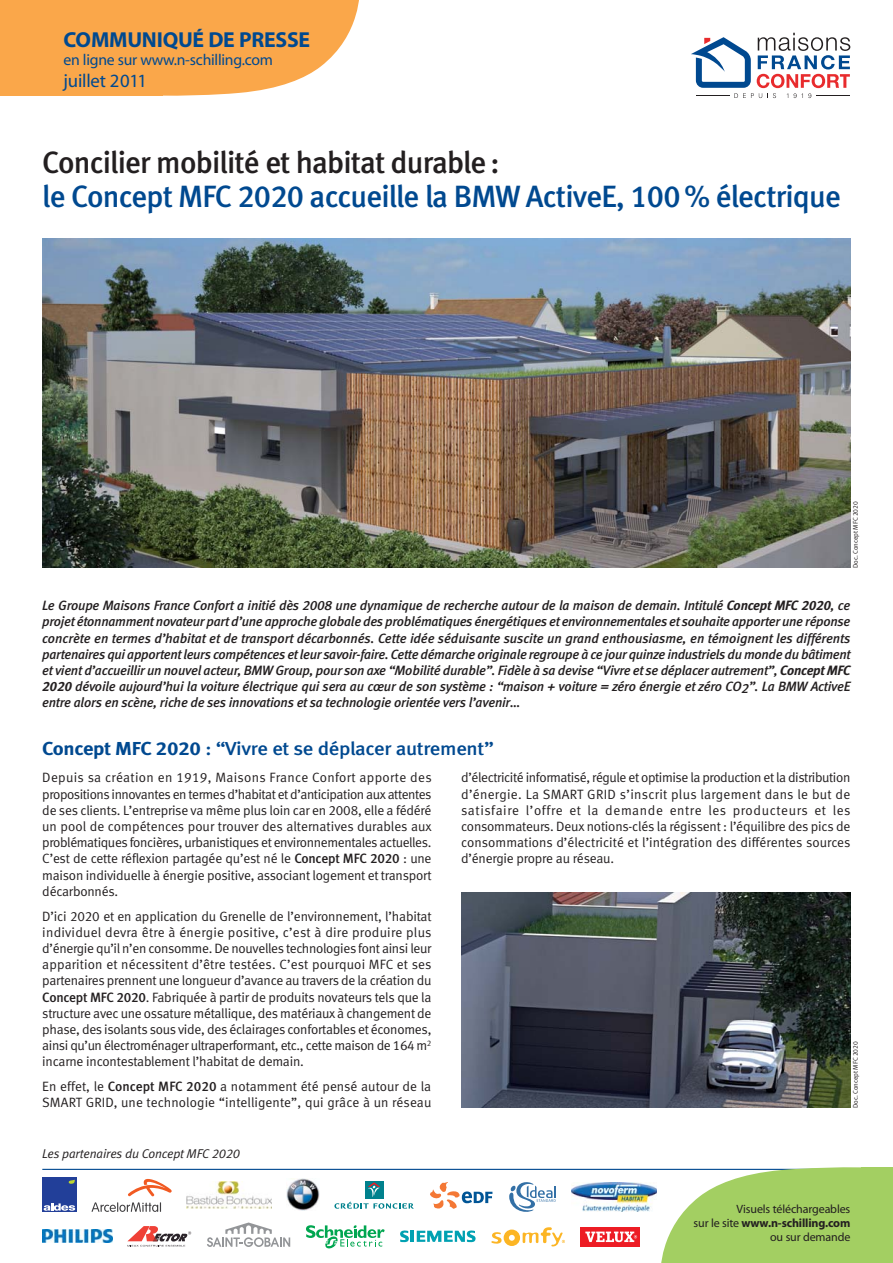
<style>
.page{position:relative;width:893px;height:1263px;background:#fff}
.page>*{position:absolute;margin:0;border:0;box-sizing:border-box;transform-origin:0 0}
.t1{font:500 30.75px "Seat Meta";letter-spacing:-.025em;color:#004990}
.t2{font:500 30.75px "Seat Meta";letter-spacing:-.025em;color:#231f20}
.t3{font:700 21.75px "Myriad";letter-spacing:-.01em;color:#004990}
.t4{font:500 18.75px "Seat Meta";letter-spacing:-.015em;color:#004990;scale:1.1 1}
.t5{font:18.75px "Myriad";letter-spacing:-.01em;color:#004990}
.t6{font:15.75px "Myriad";letter-spacing:-.015em;color:#004990}
.t7{font:13.5px/16.2px "Seat Meta Normal";letter-spacing:-.015em;color:#231f20;text-align:justify}
.t8{font:italic 500 13.5px/16.2px "Seat Meta";letter-spacing:-.015em;color:#231f20;text-align:justify}
.t9{font:13.5px/16.2px "Seat Meta Normal";letter-spacing:.005em;color:#231f20}
.t10{font:italic 12.75px "Seat Meta Normal";letter-spacing:-.01em;color:#231f20}
.t11{font:12px/14.2px "Myriad";letter-spacing:-.01em;color:#231f20;text-align:right}
.t12{font:6.75px "Seat Meta Normal";letter-spacing:-.01em;color:#231f20}
.s1{font-weight:700}
.s2{font-family:"Seat Meta";font-weight:500}
</style>
<div class="page">
<hr style="left:42px;top:1169px;width:808px;height:1px;background:#004990">
<svg style="left:660px;top:1167px;width:201px;height:96px"></svg>
<div style="left:861px;top:1167px;width:31px;height:96px;background:#a3cf62"></div>
<div style="left:580px;top:1227px;width:60px;height:20px;background:#ed1c24"></div>
<svg style="left:585px;top:1232px;width:52px;height:10px"></svg>
<div style="left:0;top:0;width:159px;height:96px;background:#faa74a"></div>
<svg style="left:163px;top:0;width:196px;height:96px"></svg>
<div style="left:127px;top:0;width:36px;height:96px;background:#faa74a"></div>
<svg style="left:430px;top:1182px;width:62px;height:27px"></svg>
<svg style="left:306px;top:1225px;width:79px;height:23px"></svg>
<svg style="left:128px;top:1179px;width:44px;height:17px"></svg>
<svg style="left:92px;top:1202px;width:69px;height:10px"></svg>
<svg style="left:207px;top:1223px;width:83px;height:24px"></svg>
<div style="left:42px;top:1178px;width:34px;height:34px;background:#223f99"></div>
<svg style="left:44px;top:1203px;width:31px;height:8px"></svg>
<svg style="left:69px;top:1180px;width:6px;height:4px"></svg>
<img style="left:187px;top:1181px;width:85px;height:28px">
<svg style="left:491px;top:1227px;width:74px;height:19px"></svg>
<svg style="left:509px;top:1182px;width:47px;height:30px"></svg>
<svg style="left:400px;top:1230px;width:76px;height:12px"></svg>
<img style="left:572px;top:1183px;width:85px;height:28px">
<img style="left:43px;top:1230px;width:69px;height:13px">
<div style="left:365px;top:1181px;width:18px;height:17px;background:#00818d"></div>
<svg style="left:334px;top:1182px;width:80px;height:27px"></svg>
<svg style="left:691px;top:33px;width:159px;height:65px"></svg>
<svg style="left:127px;top:1226px;width:64px;height:21px"></svg>
<img style="left:42px;top:238px;width:808px;height:330px">
<img style="left:461px;top:893px;width:389px;height:215px">
<img style="left:287px;top:1179px;width:32px;height:32px">
<h2 class="t3" style="left:64px;top:32px;width:248px">COMMUNIQUÉ DE PRESSE</h2>
<p class="t6" style="left:64px;top:53px;width:211px">en ligne sur www.n-schilling.com</p>
<h3 class="t5" style="left:64px;top:74px;width:85px">juillet 2011</h3>
<h1 class="t2" style="left:42px;top:150px;width:459px">Concilier mobilité et habitat durable :</h1>
<h1 class="t1" style="left:42px;top:184px;width:800px">le Concept MFC 2020 accueille la BMW ActiveE, 100 % électrique</h1>
<p class="t12" style="left:853px;top:568px;width:68px;rotate:-90deg">Doc. Concept MFC 2020</p>
<p class="t8" style="left:42px;top:599px;width:810px">Le Groupe Maisons France Confort a initié dès 2008 une dynamique de recherche autour de la maison de demain. Intitulé <span class="s1">Concept MFC 2020</span>, ce projet étonnamment novateur part d’une approche globale des problématiques énergétiques et environnementales et souhaite apporter une réponse concrète en termes d’habitat et de transport décarbonnés. Cette idée séduisante suscite un grand enthousiasme, en témoignent les différents partenaires qui apportent leurs compétences et leur savoir-faire. Cette démarche originale regroupe à ce jour quinze industriels du monde du bâtiment et vient d’accueillir un nouvel acteur, BMW Group, pour son axe “Mobilité durable”. Fidèle à sa devise “Vivre et se déplacer autrement”, <span class="s1">Concept MFC 2020</span> dévoile aujourd’hui la voiture électrique qui sera au cœur de son système : “maison + voiture = zéro énergie et zéro CO2”. La BMW ActiveE entre alors en scène, riche de ses innovations et sa technologie orientée vers l’avenir…</p>
<h3 class="t4" style="left:42px;top:741px;width:412px"><span class="s1">Concept MFC 2020</span> : “Vivre et se déplacer autrement”</h3>
<p class="t7" style="left:42px;top:771px;width:391px">Depuis sa création en 1919, Maisons France Confort apporte des propositions innovantes en termes d’habitat et d’anticipation aux attentes de ses clients. L’entreprise va même plus loin car en 2008, elle a fédéré un pool de compétences pour trouver des alternatives durables aux problématiques foncières, urbanistiques et environnementales actuelles.<br>C’est de cette réflexion partagée qu’est né le <span class="s2">Concept MFC 2020</span> : une maison individuelle à énergie positive, associant logement et transport décarbonnés.</p>
<p class="t7" style="left:42px;top:909px;width:391px">D’ici 2020 et en application du Grenelle de l’environnement, l’habitat individuel devra être à énergie positive, c’est à dire produire plus d’énergie qu’il n’en consomme. De nouvelles technologies font ainsi leur apparition et nécessitent d’être testées. C’est pourquoi MFC et ses partenaires prennent une longueur d’avance au travers de la création du <span class="s2">Concept MFC 2020</span>. Fabriquée à partir de produits novateurs tels que la structure avec une ossature métallique, des matériaux à changement de phase, des isolants sous vide, des éclairages confortables et économes, ainsi qu’un électroménager ultraperformant, etc., cette maison de 164 m<sup>2 </sup>incarne incontestablement l’habitat de demain.</p>
<p class="t9" style="left:42px;top:1079px;width:391px">En effet, le <span class="s2">Concept MFC 2020</span> a notamment été pensé autour de la<br>SMART GRID, une technologie “intelligente”, qui grâce à un réseau</p>
<p class="t10" style="left:42px;top:1149px;width:199px">Les partenaires du Concept MFC 2020</p>
<p class="t7" style="left:461px;top:771px;width:391px">d’électricité informatisé, régule et optimise la production et la distribution d’énergie. La SMART GRID s’inscrit plus largement dans le but de satisfaire l’offre et la demande entre les producteurs et les consommateurs. Deux notions-clés la régissent : l’équilibre des pics de consommations d’électricité et l’intégration des différentes sources d’énergie propre au réseau.</p>
<p class="t12" style="left:853px;top:1108px;width:68px;rotate:-90deg">Doc. Concept MFC 2020</p>
<p class="t11" style="left:693px;top:1203px;width:158px">Visuels téléchargeables<br>sur le site <span class="s1">www.n-schilling.com </span>ou sur demande</p>
</div>
